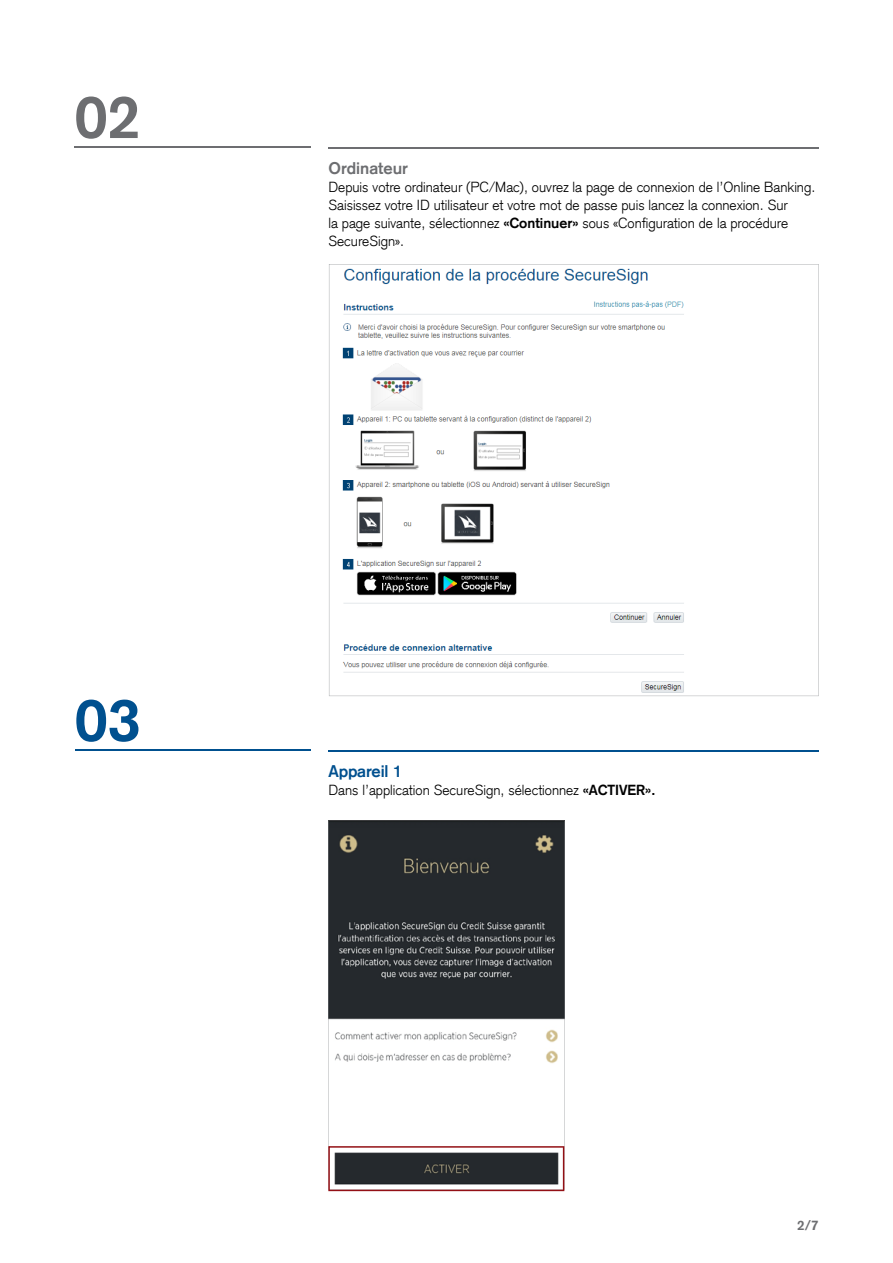
<style>
.page{position:relative;width:893px;height:1263px;background:#fff}
.page>*{position:absolute;margin:0;border:0;box-sizing:border-box;transform-origin:0 0}
.t1{font:700 60px "Credit Suisse Type";color:#6d6e71}
.t2{font:700 60px "Credit Suisse Type";color:#00508f}
.t3{font:700 16.5px "Credit Suisse Type";color:#6d6e71}
.t4{font:700 16.5px "Credit Suisse Type";letter-spacing:-.01em;color:#00508f}
.t5{font:300 14.25px/18px "Credit Suisse Type";color:#000}
.t6{font:700 13.5px "Credit Suisse Type";color:#6d6e71}
.s1{font-weight:700}
</style>
<div class="page">
<hr style="left:328px;top:147px;width:491px;height:1px;background:#6d6e71">
<hr style="left:74px;top:147px;width:236px;height:1px;background:#6d6e71">
<hr style="left:75px;top:750px;width:235px;height:1px;background:#00508f">
<hr style="left:328px;top:750px;width:491px;height:2px;background:#00508f">
<svg style="left:328px;top:820px;width:237px;height:369px;fill:#25292d"></svg>
<svg style="left:328px;top:1146px;width:236px;height:45px"></svg>
<svg style="left:329px;top:264px;width:490px;height:432px"></svg>
<h1 class="t1" style="left:74px;top:81px;width:68px">02</h1>
<h1 class="t2" style="left:75px;top:684px;width:68px">03</h1>
<p class="t3" style="left:328px;top:158px;width:81px">Ordinateur</p>
<p class="t5" style="left:328px;top:178px;width:488px">Depuis votre ordinateur (PC/Mac), ouvrez la page de connexion de l’Online Banking.<br>Saisissez votre ID utilisateur et votre mot de passe puis lancez la connexion. Sur<br>la page suivante, sélectionnez <span class="s1">«Continuer»</span> sous «Configuration de la procédure SecureSign».</p>
<p class="t4" style="left:328px;top:761px;width:75px">Appareil 1</p>
<p class="t5" style="left:328px;top:781px;width:328px">Dans l’application SecureSign, sélectionnez <span class="s1">«ACTIVER».</span></p>
<p class="t6" style="left:797px;top:1217px;width:23px">2/7</p>
</div>
